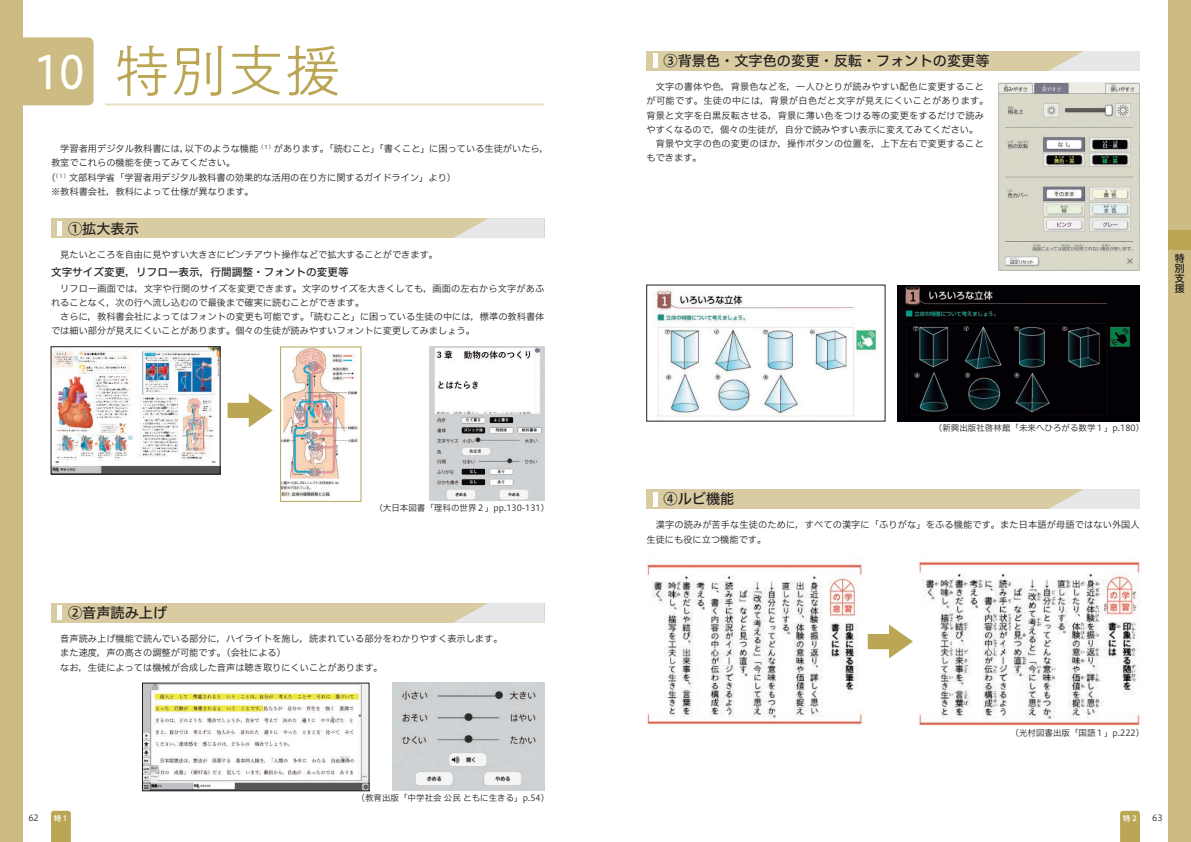
<style>
.page{position:relative;width:1191px;height:842px;background:#fff}
.page>*{position:absolute;margin:0;border:0;box-sizing:border-box;transform-origin:0 0}
.t1{font:300 56.7px "PA1 Gothic Std";color:#baa655}
.t2{font:14.2px "Hiragino UD Sans F Std W5";color:#231f20}
.t3{font:10.6px "Hiragino UD Sans F Std W5";color:#231f20}
.t4{font:500 9.9px/9.9px "UD Shin M Go Pr 6 N";color:#231f20;text-align:justify}
.t5{font:9.2px/14.2px "Hiragino UD Sans F Std W3";color:#231f20}
.t6{font:9.2px/14.2px "Hiragino UD Sans F Std W3";letter-spacing:.02em;color:#231f20}
.t7{font:8.5px "Hiragino UD Sans F Std W3";color:#231f20}
.t8{font:8.5px "Hiragino UD Sans Std W3";color:#231f20}
.t9{font:500 7.1px "UD Shin Go Pro";color:#fff}
.s1{font-weight:400;font-size:49.6px;color:#fff}
</style>
<div class="page">
<div style="left:0;top:0;width:23px;height:842px;background:#ccbc83"></div>
<div style="left:1168px;top:0;width:23px;height:842px;background:#ccbc83"></div>
<hr style="left:105px;top:103px;width:439px;height:2px;background:#e7dec3">
<div style="left:23px;top:37px;width:71px;height:68px;background:#ccbc83"></div>
<div style="left:51px;top:218px;width:493px;height:20px;background:#dacca2"></div>
<svg style="left:454px;top:218px;width:90px;height:20px"></svg>
<div style="left:57px;top:221px;width:5px;height:14px;background:#fff"></div>
<div style="left:51px;top:603px;width:493px;height:20px;background:#dacca2"></div>
<svg style="left:453px;top:603px;width:91px;height:20px"></svg>
<div style="left:57px;top:606px;width:5px;height:14px;background:#fff"></div>
<div style="left:646px;top:489px;width:494px;height:20px;background:#dacca2"></div>
<svg style="left:1049px;top:489px;width:91px;height:20px"></svg>
<hr style="left:653px;top:492px;width:4px;height:14px;background:#fff">
<div style="left:646px;top:51px;width:494px;height:20px;background:#dacca2"></div>
<svg style="left:1049px;top:51px;width:91px;height:20px"></svg>
<hr style="left:653px;top:54px;width:4px;height:14px;background:#fff">
<svg style="left:227px;top:393px;width:46px;height:34px"></svg>
<svg style="left:867px;top:624px;width:46px;height:34px"></svg>
<img style="left:53px;top:349px;width:165px;height:123px">
<div style="left:51px;top:347px;width:169px;height:127px;border:1px solid #231f20"></div>
<img style="left:429px;top:347px;width:115px;height:154px">
<img style="left:282px;top:349px;width:77px;height:148px">
<div style="left:280px;top:347px;width:81px;height:155px;border:1px solid #baa655"></div>
<img style="left:144px;top:685px;width:223px;height:104px">
<div style="left:142px;top:683px;width:227px;height:108px;border:1px solid #231f20"></div>
<img style="left:392px;top:683px;width:152px;height:108px">
<img style="left:998px;top:82px;width:141px;height:189px">
<img style="left:654px;top:290px;width:223px;height:127px">
<img style="left:897px;top:285px;width:243px;height:136px">
<img style="left:918px;top:561px;width:222px;height:164px">
<img style="left:646px;top:560px;width:216px;height:165px">
<svg style="left:51px;top:811px;width:20px;height:31px"></svg>
<svg style="left:1120px;top:811px;width:20px;height:31px"></svg>
<div style="left:1168px;top:230px;width:23px;height:19px;background:#baa655"></div>
<h1 class="t1" style="left:35px;top:40px;width:308px"><span class="s1">10</span> 特別支援</h1>
<p class="t5" style="left:60px;top:141px;width:490px">学習者用デジタル教科書には，以下のような機能<sup>（１）</sup>があります。「読むこと」「書くこと」に困っている生徒がいたら，</p>
<p class="t5" style="left:51px;top:155px;width:186px">教室でこれらの機能を使ってみてください。</p>
<p class="t5" style="left:46px;top:170px;width:411px">（<sup>（１）</sup>文部科学省「学習者用デジタル教科書の効果的な活用の在り方に関するガイドライン」より）</p>
<p class="t5" style="left:51px;top:184px;width:204px">※教科書会社，教科によって仕様が異なります。</p>
<h2 class="t2" style="left:68px;top:217px;width:72px">①拡大表示</h2>
<p class="t5" style="left:60px;top:246px;width:379px">見たいところを自由に見やすい大きさにピンチアウト操作などで拡大することができます。</p>
<p class="t3" style="left:51px;top:264px;width:299px">文字サイズ変更，リフロー表示，行間調整・フォントの変更等</p>
<p class="t5" style="left:51px;top:280px;width:495px;text-indent:9px">リフロー画面では，文字や行間のサイズを変更できます。文字のサイズを大きくしても，画面の左右から文字があふれることなく，次の行へ流し込むので最後まで確実に読むことができます。</p>
<p class="t5" style="left:51px;top:309px;width:495px;text-indent:9px">さらに，教科書会社によってはフォントの変更も可能です。「読むこと」に困っている生徒の中には，標準の教科書体では細い部分が見えにくいことがあります。個々の生徒が読みやすいフォントに変更してみましょう。</p>
<h2 class="t2" style="left:663px;top:50px;width:327px">③背景色・文字色の変更・反転・フォントの変更等</h2>
<p class="t6" style="left:646px;top:79px;width:343px;text-indent:9px">文字の書体や色，背景色などを，一人ひとりが読みやすい配色に変更することが可能です。生徒の中には，背景が白色だと文字が見えにくいことがあります。背景と文字を白黒反転させる，背景に薄い色をつける等の変更をするだけで読みやすくなるので，個々の生徒が，自分で読みやすい表示に変えてみてください。</p>
<p class="t6" style="left:646px;top:136px;width:339px;text-indent:9px">背景や文字の色の変更のほか，操作ボタンの位置を，上下左右で変更することもできます。</p>
<p class="t4" style="left:1174px;top:253px;width:11px">特別支援</p>
<h2 class="t2" style="left:68px;top:602px;width:101px">②音声読み上げ</h2>
<p class="t7" style="left:374px;top:502px;width:176px">（大日本図書「理科の世界２」pp.130-131）</p>
<p class="t5" style="left:60px;top:631px;width:444px">音声読み上げ機能で読んでいる部分に，ハイライトを施し，読まれている部分をわかりやすく表示します。また速度，声の高さの調整が可能です。（会社による）<br>なお，生徒によっては機械が合成した音声は聴き取りにくいことがあります。</p>
<p class="t7" style="left:356px;top:791px;width:194px">（教育出版「中学社会 公民 ともに生きる」p.54）</p>
<h2 class="t2" style="left:663px;top:488px;width:72px">④ルビ機能</h2>
<p class="t7" style="left:934px;top:422px;width:212px">（新興出版社啓林館「未来へひろがる数学１」p.180）</p>
<p class="t5" style="left:646px;top:517px;width:495px;text-indent:9px">漢字の読みが苦手な生徒のために，すべての漢字に「ふりがな」をふる機能です。また日本語が母語ではない外国人生徒にも役に立つ機能です。</p>
<p class="t7" style="left:1010px;top:726px;width:135px">（光村図書出版「国語１」p.222）</p>
<p class="t8" style="left:28px;top:811px;width:12px">62</p>
<p class="t9" style="left:54px;top:812px;width:15px">特1</p>
<p class="t9" style="left:1123px;top:812px;width:15px">特 2</p>
<p class="t8" style="left:1152px;top:811px;width:12px">63</p>
</div>
